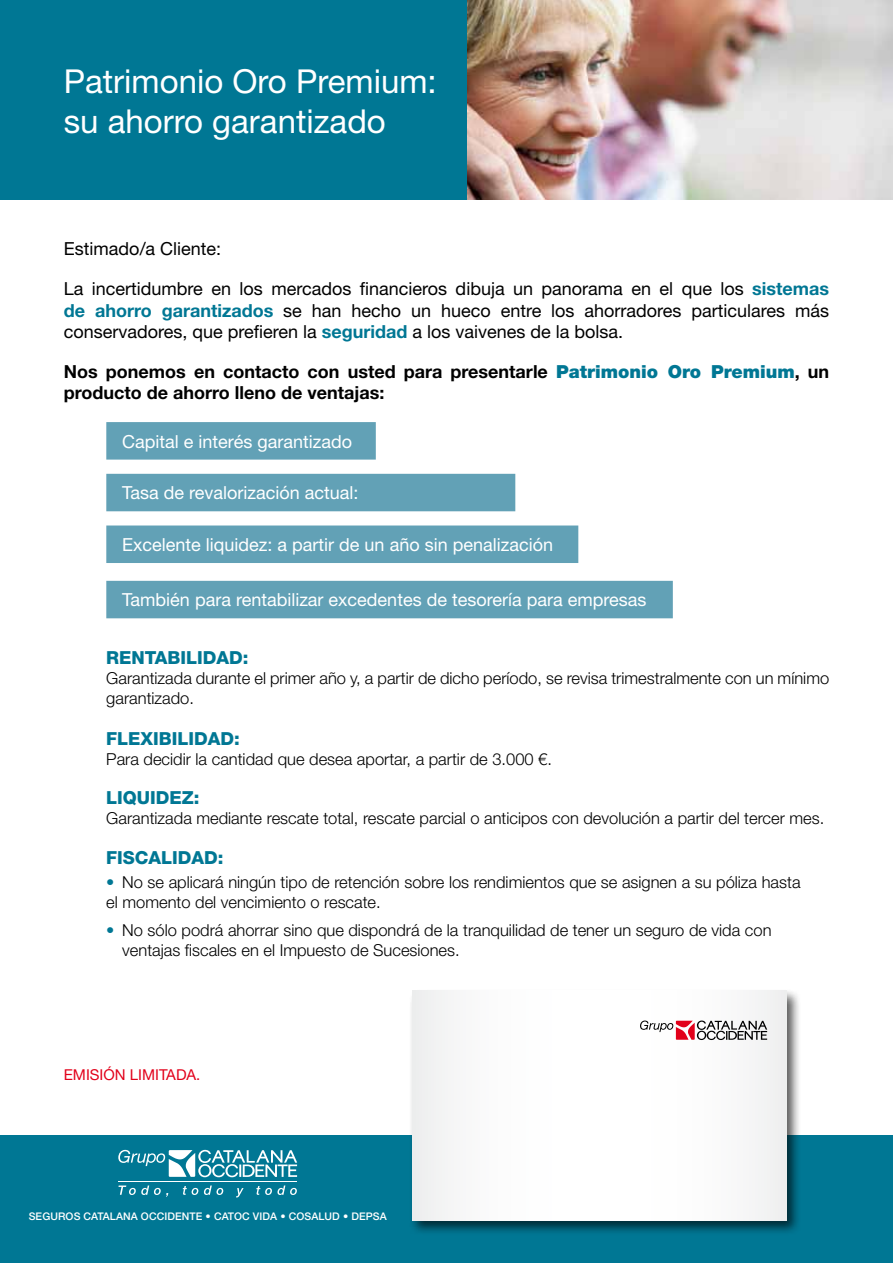
<style>
.page{position:relative;width:893px;height:1263px;background:#fff}
.page>*{position:absolute;margin:0;border:0;box-sizing:border-box;transform-origin:0 0}
.t1{font:33px/39.6px "Helvetica Neue LT";color:#fff}
.t2{font:18px/21.6px "Helvetica Neue LT";color:#000;text-align:justify}
.t3{font:18px "Helvetica Neue LT";color:#fff}
.t4{font:700 18px/21.6px "Helvetica Neue LT";color:#000}
.t5{font:800 18px "Helvetica Neue LT";color:#007794}
.t6{font:300 16.5px/19.8px "Helvetica Neue LT";color:#000}
.t7{font:15px "Helvetica Neue LT";color:#e2001a}
.t8{font:500 10.5px "Helvetica Neue LT";letter-spacing:.01em;color:#fff}
.s1{font-weight:700;color:#007794}
.s2{font-weight:900;color:#007794}
.s3{color:#007794}
</style>
<div class="page">
<div style="left:0;top:0;width:829px;height:200px;background:#007794"></div>
<img style="left:468px;top:0;width:425px;height:200px">
<div style="left:106px;top:422px;width:270px;height:38px;background:#62a1b6"></div>
<div style="left:106px;top:474px;width:409px;height:37px;background:#62a1b6"></div>
<div style="left:106px;top:525px;width:472px;height:38px;background:#62a1b6"></div>
<div style="left:106px;top:581px;width:567px;height:37px;background:#62a1b6"></div>
<div style="left:0;top:1135px;width:893px;height:128px;background:#007794"></div>
<div style="left:408px;top:988px;width:393px;height:247px;background:#000;opacity:.65"></div>
<div style="left:412px;top:991px;width:375px;height:229px;background:linear-gradient(to right,#fafafa,#fbfbfb)"></div>
<svg style="left:640px;top:1020px;width:127px;height:20px"></svg>
<svg style="left:118px;top:1185px;width:50px;height:12px"></svg>
<svg style="left:183px;top:1186px;width:15px;height:9px"></svg>
<svg style="left:204px;top:1185px;width:19px;height:10px"></svg>
<svg style="left:236px;top:1188px;width:8px;height:9px"></svg>
<svg style="left:256px;top:1185px;width:41px;height:10px"></svg>
<hr style="left:119px;top:1181px;width:178px;height:1px;background:#fff">
<svg style="left:118px;top:1150px;width:179px;height:27px"></svg>
<h1 class="t1" style="left:64px;top:61px;width:374px">Patrimonio Oro Premium: su ahorro garantizado</h1>
<p class="t2" style="left:64px;top:238px;width:159px">Estimado/a Cliente:</p>
<p class="t2" style="left:64px;top:278px;width:767px">La incertidumbre en los mercados financieros dibuja un panorama en el que los <span class="s1">sistemas de ahorro garantizados</span> se han hecho un hueco entre los ahorradores particulares más conservadores, que prefieren la <span class="s1">seguridad</span> a los vaivenes de la bolsa.</p>
<p class="t4" style="left:64px;top:360px;width:767px">Nos ponemos en contacto con usted para presentarle <span class="s2">Patrimonio Oro Premium</span>, un producto de ahorro lleno de ventajas:</p>
<p class="t3" style="left:122px;top:430px;width:231px">Capital e interés garantizado</p>
<p class="t3" style="left:122px;top:482px;width:238px">Tasa de revalorización actual:</p>
<p class="t3" style="left:122px;top:534px;width:432px">Excelente liquidez: a partir de un año sin penalización</p>
<p class="t3" style="left:122px;top:589px;width:526px">También para rentabilizar excedentes de tesorería para empresas</p>
<p class="t5" style="left:106px;top:647px;width:144px">RENTABILIDAD:</p>
<p class="t6" style="left:106px;top:668px;width:724px">Garantizada durante el primer año y, a partir de dicho período, se revisa trimestralmente con un mínimo garantizado.</p>
<p class="t5" style="left:106px;top:728px;width:135px">FLEXIBILIDAD:</p>
<p class="t6" style="left:106px;top:749px;width:447px">Para decidir la cantidad que desea aportar, a partir de 3.000 €.</p>
<p class="t5" style="left:106px;top:787px;width:95px">LIQUIDEZ:</p>
<p class="t6" style="left:106px;top:808px;width:720px">Garantizada mediante rescate total, rescate parcial o anticipos con devolución a partir del tercer mes.</p>
<p class="t5" style="left:106px;top:847px;width:119px">FISCALIDAD:</p>
<p class="t6" style="left:106px;top:872px;width:696px"><span class="s3">•</span> No se aplicará ningún tipo de retención sobre los rendimientos que se asignen a su póliza hasta el momento del vencimiento o rescate.</p>
<p class="t6" style="left:122px;top:920px;width:651px;text-indent:-16px"><span class="s3">•</span> No sólo podrá ahorrar sino que dispondrá de la tranquilidad de tener un seguro de vida con ventajas fiscales en el Impuesto de Sucesiones.</p>
<p class="t7" style="left:64px;top:1066px;width:138px">EMISIÓN LIMITADA.</p>
<p class="t8" style="left:29px;top:1210px;width:360px">SEGUROS CATALANA OCCIDENTE • CATOC VIDA • COSALUD • DEPSA</p>
</div>
